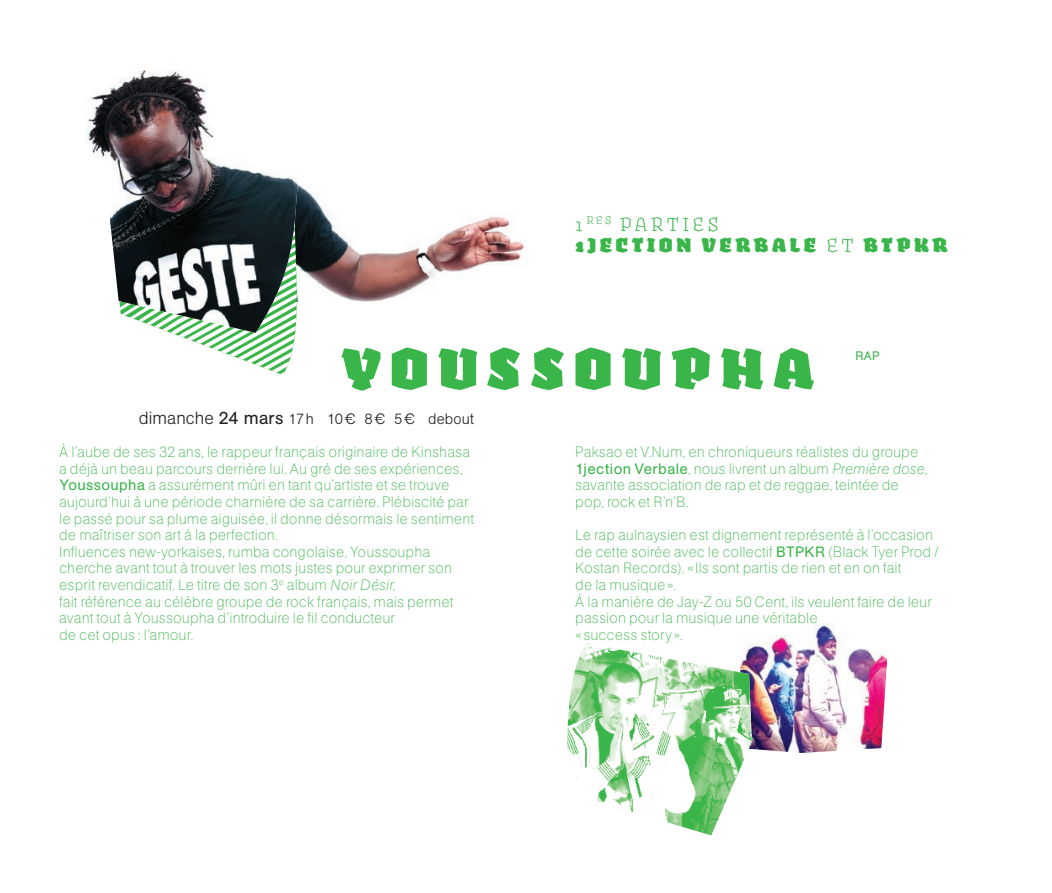
<style>
.page{position:relative;width:1052px;height:893px;background:#fff}
.page>*{position:absolute;margin:0;border:0;box-sizing:border-box;transform-origin:0 0}
.titre_gras{font:900 59.5px "Fakir";letter-spacing:.155em;color:#3ab54a}
.titre{font:900 21px "Fakir";letter-spacing:.17em;color:#3ab54a}
.titre-2{font:21px "Fakir";letter-spacing:.18em;color:#3ab54a}
.texte{font:200 14.88px/16.6px "AG Buch";letter-spacing:.025em;color:#3ab54a}
.date{font:300 14.88px "AG Buch";letter-spacing:.01em;color:#231f20}
.genre{font:12.25px "AG Buch";color:#3ab54a}
.s1{font-weight:400}
.s2{font-size:17.5px}
.s3{font-weight:400;font-size:17.5px}
.s4{font-style:italic}
</style>
<div class="page">
<img style="left:751px;top:623px;width:137px;height:130px">
<img style="left:567px;top:643px;width:185px;height:192px">
<img style="left:304px;top:185px;width:220px;height:117px">
<svg style="left:171px;top:185px;width:133px;height:190px"></svg>
<img style="left:86px;top:70px;width:216px;height:263px">
<p class="titre-2" style="left:575px;top:212px;width:145px">1 <sup>RES</sup> PARTIES</p>
<p class="titre" style="left:575px;top:231px;width:373px">1JECTION VERBALE <span class="s1">ET</span> BTPKR</p>
<p class="titre_gras" style="left:342px;top:329px;width:472px">YOUSSOUPHA</p>
<p class="date" style="left:139px;top:410px;width:337px"><span class="s2">dimanche</span> <span class="s3">24 mars</span> 17h 10€ 8€ 5€ debout</p>
<p class="genre" style="left:855px;top:348px;width:26px">RAP</p>
<p class="texte" style="left:60px;top:444px;width:416px">À l’aube de ses 32 ans, le rappeur français originaire de Kinshasa a déjà un beau parcours derrière lui. Au gré de ses expériences, <span class="s1">Youssoupha</span> a assurément mûri en tant qu’artiste et se trouve aujourd’hui à une période charnière de sa carrière. Plébiscité par le passé pour sa plume aiguisée, il donne désormais le sentiment de maîtriser son art à la perfection.</p>
<p class="texte" style="left:60px;top:544px;width:395px">Influences new-yorkaises, rumba congolaise, Youssoupha cherche avant tout à trouver les mots justes pour exprimer son esprit revendicatif. Le titre de son 3<sup>e</sup> album <span class="s4">Noir Désir</span>,<br>fait référence au célèbre groupe de rock français, mais permet avant tout à Youssoupha d’introduire le fil conducteur<br>de cet opus : l’amour.</p>
<p class="texte" style="left:575px;top:444px;width:353px">Paksao et V.Num, en chroniqueurs réalistes du groupe <span class="s1">1jection Verbale</span>, nous livrent un album <span class="s4">Première dose</span>, savante association de rap et de reggae, teintée de pop, rock et R’n’B.</p>
<p class="texte" style="left:575px;top:527px;width:365px">Le rap aulnaysien est dignement représenté à l’occasion de cette soirée avec le collectif <span class="s1">BTPKR</span> (Black Tyer Prod / Kostan Records). «Ils sont partis de rien et en on fait<br>de la musique ».<br>À la manière de Jay-Z ou 50 Cent, ils veulent faire de leur passion pour la musique une véritable<br>« success story ».</p>
</div>
